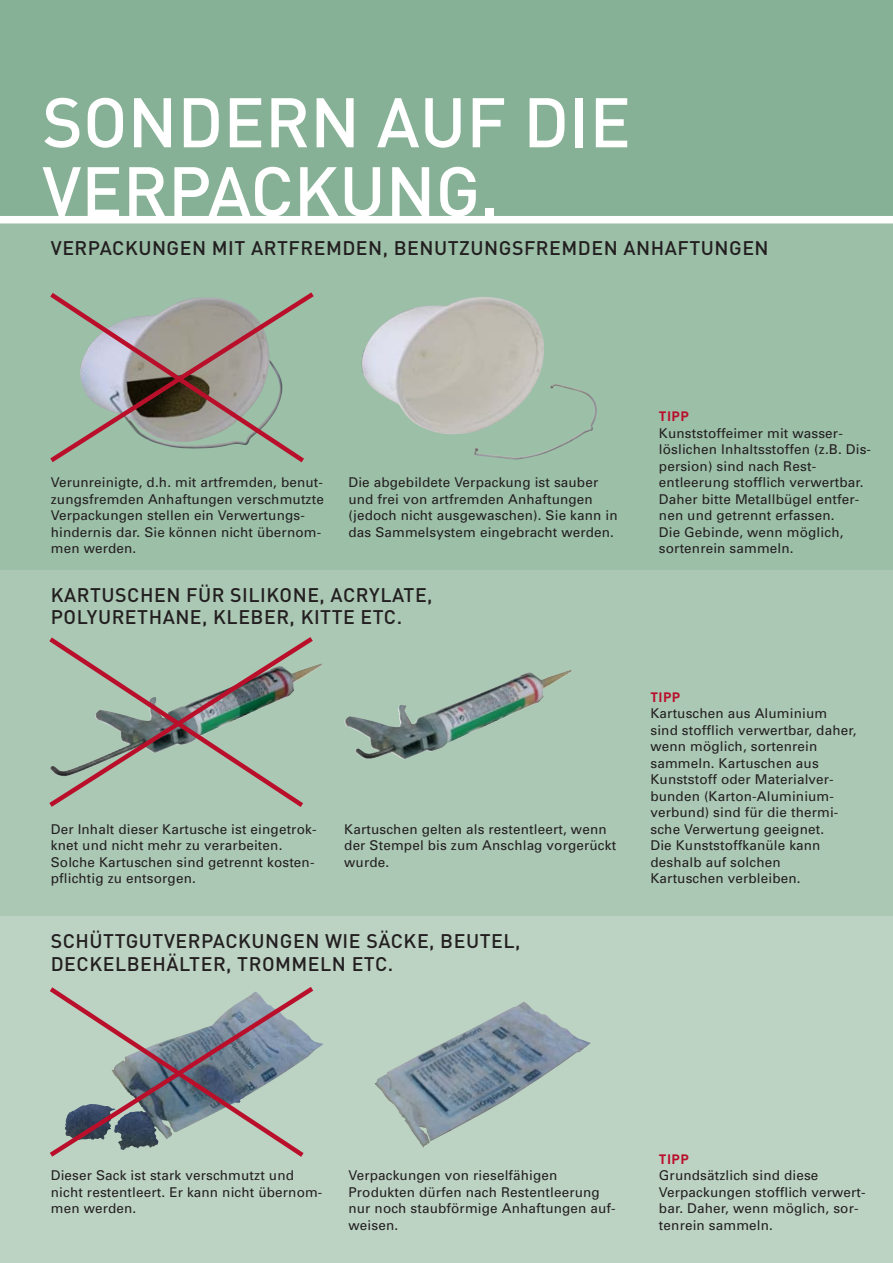
<style>
.page{position:relative;width:893px;height:1263px;background:#fff}
.page>*{position:absolute;margin:0;border:0;box-sizing:border-box;transform-origin:0 0}
.t1{font:500 69px/69px "DIN";color:#fff}
.t2{font:500 19.5px/22.5px "DIN";letter-spacing:.025em;color:#231f20}
.t3{font:13.5px/16.5px "Univers";letter-spacing:.01em;color:#231f20}
.t4{font:700 13.5px "DIN";letter-spacing:.025em;color:#ba0f2b}
</style>
<div class="page">
<div style="left:0;top:0;width:893px;height:220px;background:#87b196"></div>
<div style="left:0;top:223px;width:893px;height:347px;background:#9cbfa8"></div>
<div style="left:0;top:570px;width:893px;height:346px;background:#abc8b5"></div>
<div style="left:0;top:916px;width:893px;height:347px;background:#bcd3c4"></div>
<img style="left:345px;top:670px;width:226px;height:89px">
<svg style="left:49px;top:637px;width:259px;height:170px"></svg>
<img style="left:361px;top:297px;width:236px;height:163px">
<svg style="left:50px;top:293px;width:259px;height:170px"></svg>
<img style="left:374px;top:1002px;width:216px;height:146px">
<svg style="left:50px;top:987px;width:259px;height:170px"></svg>
<div style="left:0;top:216px;width:893px;height:7px;background:#fff"></div>
<h1 class="t1" style="left:42px;top:96px;width:590px">SONDERN AUF DIE<br>VERPACKUNG.</h1>
<h2 class="t2" style="left:51px;top:239px;width:719px">VERPACKUNGEN MIT ARTFREMDEN, BENUTZUNGSFREMDEN ANHAFTUNGEN</h2>
<p class="t3" style="left:51px;top:476px;width:275px">Verunreinigte, d.h. mit artfremden, benut&shy;zungsfremden Anhaftungen verschmutzte Verpackungen stellen ein Verwertungs&shy;hindernis dar. Sie können nicht übernom&shy;men werden.</p>
<p class="t3" style="left:348px;top:476px;width:271px">Die abgebildete Verpackung ist sauber und frei von artfremden Anhaftungen (jedoch nicht ausgewaschen). Sie kann in das Sammelsystem eingebracht werden.</p>
<h2 class="t2" style="left:51px;top:586px;width:383px">KARTUSCHEN FÜR SILIKONE, ACRYLATE,<br>POLYURETHANE, KLEBER, KITTE ETC.</h2>
<p class="t3" style="left:51px;top:822px;width:267px">Der Inhalt dieser Kartusche ist eingetrok&shy;knet und nicht mehr zu verarbeiten.<br>Solche Kartuschen sind getrennt kosten&shy;pflichtig zu entsorgen.</p>
<p class="t3" style="left:344px;top:822px;width:273px">Kartuschen gelten als restentleert, wenn der Stempel bis zum Anschlag vorgerückt wurde.</p>
<h2 class="t2" style="left:51px;top:932px;width:471px">SCHÜTTGUTVERPACKUNGEN WIE SÄCKE, BEUTEL,<br>DECKELBEHÄLTER, TROMMELN ETC.</h2>
<p class="t4" style="left:659px;top:412px;width:31px">TIPP</p>
<p class="t3" style="left:659px;top:426px;width:214px">Kunststoffeimer mit wasser&shy;löslichen Inhaltsstoffen (z.B. Dis&shy;persion) sind nach Rest&shy;entleerung stofflich verwertbar.<br>Daher bitte Metallbügel entfer&shy;nen und getrennt erfassen.<br>Die Gebinde, wenn möglich, sortenrein sammeln.</p>
<p class="t4" style="left:650px;top:692px;width:31px">TIPP</p>
<p class="t3" style="left:650px;top:707px;width:208px">Kartuschen aus Aluminium sind stofflich verwertbar, daher, wenn möglich, sortenrein sammeln. Kartuschen aus<br>Kunststoff oder Materialver&shy;bunden (Karton-Aluminium&shy;verbund) sind für die thermi&shy;sche Verwertung geeignet.<br>Die Kunststoffkanüle kann deshalb auf solchen<br>Kartuschen verbleiben.</p>
<p class="t3" style="left:51px;top:1169px;width:273px">Dieser Sack ist stark verschmutzt und nicht restentleert. Er kann nicht übernom&shy;men werden.</p>
<p class="t3" style="left:348px;top:1169px;width:269px">Verpackungen von rieselfähigen<br>Produkten dürfen nach Restentleerung nur noch staubförmige Anhaftungen auf&shy;weisen.</p>
<p class="t4" style="left:659px;top:1154px;width:31px">TIPP</p>
<p class="t3" style="left:659px;top:1169px;width:208px">Grundsätzlich sind diese<br>Verpackungen stofflich verwert&shy;bar. Daher, wenn möglich, sor&shy;tenrein sammeln.</p>
</div>
